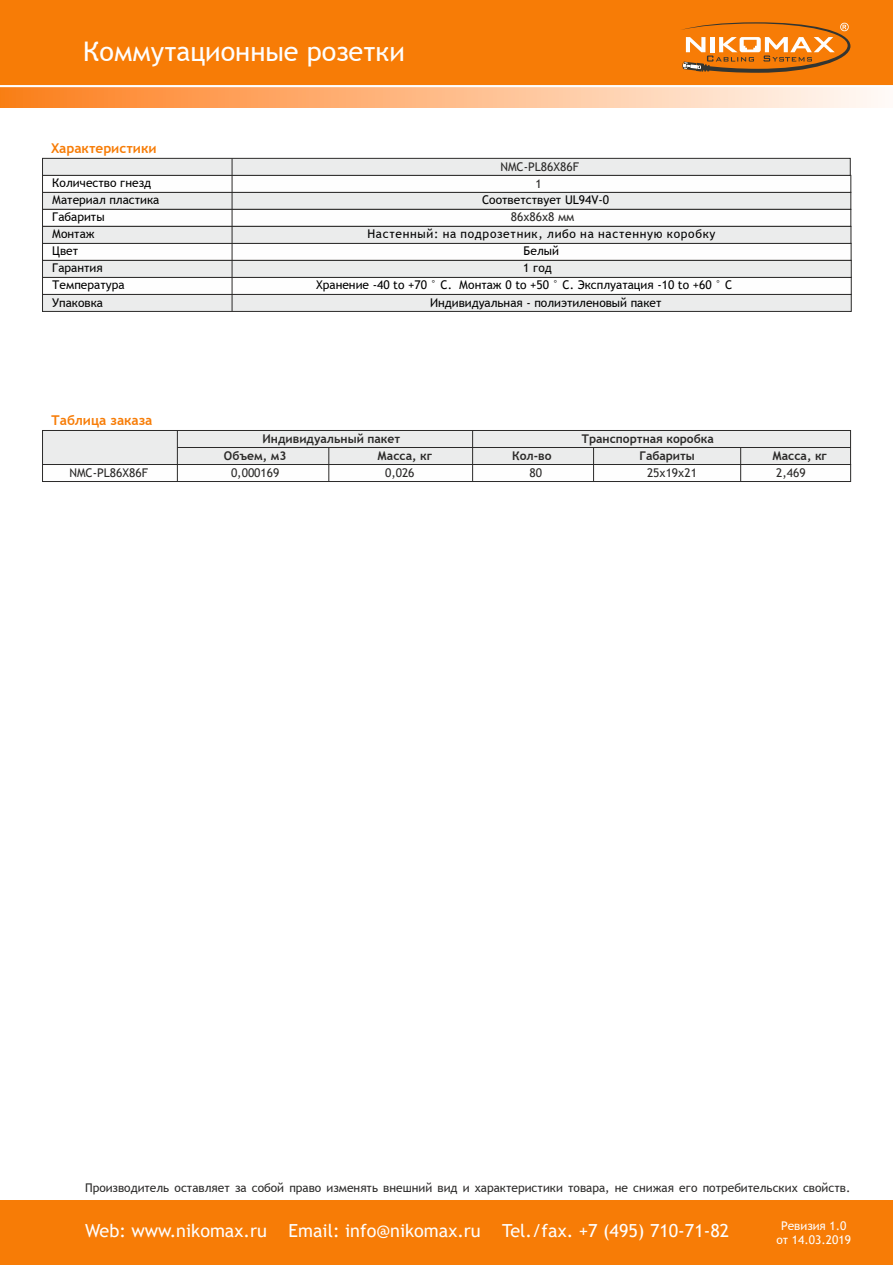
<style>
.page{position:relative;width:893px;height:1265px;background:#fff}
.page>*{position:absolute;margin:0;border:0;box-sizing:border-box;transform-origin:0 0}
.t1{font:27px "Trebuchet MS";color:#fefefe}
.t2{font:18px "Trebuchet MS";color:#fefefe}
.t3{font:700 13.5px "Trebuchet MS";color:#f77c06}
.t4{font:12px "Trebuchet MS";color:#000}
.t5{font:12px "Trebuchet MS";color:#2b2a29}
.t6{font:700 12px "Trebuchet MS";color:#2b2a29}
.t7{font:12px "Trebuchet MS";letter-spacing:.06em;color:#000}
.t8{font:12px/14px "Trebuchet MS";color:#fefefe;text-align:center}
</style>
<div class="page">
<svg style="left:42px;top:158px;width:810px;height:154px"></svg>
<hr style="left:232px;top:158px;width:1px;height:153px;background:#2b2a29">
<svg style="left:42px;top:430px;width:809px;height:52px"></svg>
<div style="left:0;top:1200px;width:893px;height:65px;background:#f77c06"></div>
<div style="left:0;top:0;width:893px;height:86px;background:#f77c06"></div>
<div style="left:0;top:86px;width:893px;height:21px;background:linear-gradient(to right,#fd7e1c,#fffaf8)"></div>
<hr style="left:0;top:85px;width:893px;height:2px;background:#fefefe">
<svg style="left:681px;top:22px;width:169px;height:51px"></svg>
<h1 class="t1" style="left:83px;top:41px;width:323px">Коммутационные розетки</h1>
<p class="t3" style="left:51px;top:143px;width:107px">Характеристики</p>
<p class="t5" style="left:500px;top:163px;width:80px">NMC-PL86X86F</p>
<p class="t4" style="left:52px;top:179px;width:100px">Количество гнезд</p>
<p class="t5" style="left:535px;top:180px;width:8px">1</p>
<p class="t4" style="left:52px;top:196px;width:109px">Материал пластика</p>
<p class="t4" style="left:482px;top:196px;width:128px">Соответствует UL94V-0</p>
<p class="t4" style="left:52px;top:247px;width:28px">Цвет</p>
<p class="t4" style="left:524px;top:247px;width:37px">Белый</p>
<p class="t5" style="left:511px;top:212px;width:65px">86х86х8 мм</p>
<p class="t4" style="left:52px;top:213px;width:54px">Габариты</p>
<p class="t7" style="left:367px;top:230px;width:350px">Настенный: на подрозетник, либо на настенную коробку</p>
<p class="t4" style="left:52px;top:230px;width:44px">Монтаж</p>
<p class="t4" style="left:52px;top:264px;width:52px">Гарантия</p>
<p class="t4" style="left:523px;top:264px;width:30px">1 год</p>
<p class="t4" style="left:52px;top:281px;width:74px">Температура</p>
<p class="t4" style="left:316px;top:281px;width:418px">Хранение -40 to +70 ° C. Монтаж 0 to +50 ° C. Эксплуатация -10 to +60 ° C</p>
<p class="t4" style="left:52px;top:298px;width:52px">Упаковка</p>
<p class="t4" style="left:430px;top:298px;width:233px">Индивидуальная - полиэтиленовый пакет</p>
<p class="t3" style="left:51px;top:415px;width:103px">Таблица заказа</p>
<p class="t5" style="left:69px;top:468px;width:80px">NMC-PL86X86F</p>
<p class="t6" style="left:263px;top:434px;width:139px">Индивидуальный пакет</p>
<p class="t6" style="left:581px;top:434px;width:134px">Транспортная коробка</p>
<p class="t6" style="left:224px;top:451px;width:64px">Объем, м3</p>
<p class="t6" style="left:378px;top:451px;width:56px">Масса, кг</p>
<p class="t5" style="left:231px;top:468px;width:50px">0,000169</p>
<p class="t6" style="left:512px;top:451px;width:41px">Кол-во</p>
<p class="t6" style="left:639px;top:451px;width:57px">Габариты</p>
<p class="t6" style="left:772px;top:451px;width:56px">Масса, кг</p>
<p class="t5" style="left:385px;top:468px;width:31px">0,026</p>
<p class="t5" style="left:530px;top:468px;width:14px">80</p>
<p class="t5" style="left:647px;top:468px;width:51px">25х19х21</p>
<p class="t5" style="left:776px;top:468px;width:31px">2,469</p>
<p class="t5" style="left:85px;top:1183px;width:767px">Производитель оставляет за собой право изменять внешний вид и характеристики товара, не снижая его потребительских свойств.</p>
<p class="t8" style="left:776px;top:1219px;width:76px">Ревизия 1.0 от 14.03.2019</p>
<h2 class="t2" style="left:85px;top:1224px;width:646px">Web: www.nikomax.ru Email: info@nikomax.ru Tel./fax. +7 (495) 710-71-82</h2>
</div>
